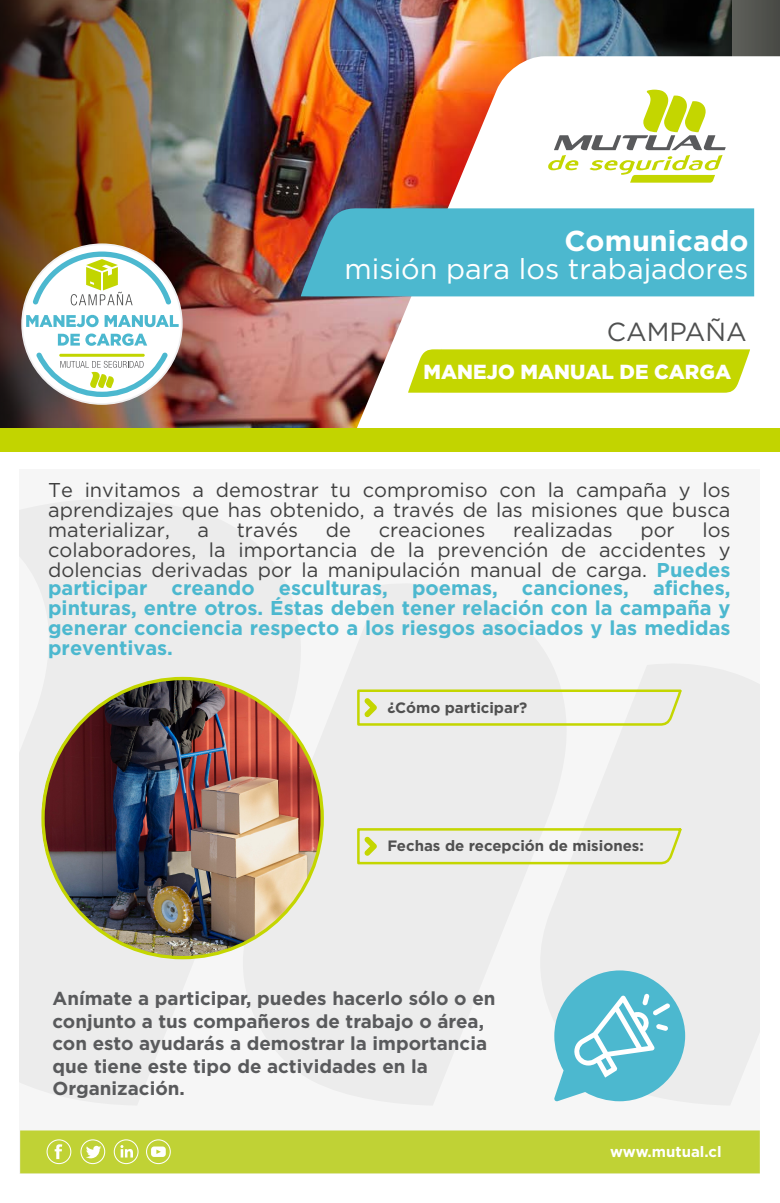
<style>
.page{position:relative;width:780px;height:1203px;background:#fff}
.page>*{position:absolute;margin:0;border:0;box-sizing:border-box;transform-origin:0 0}
.t1{font:28.75px "Gotham";color:#fff}
.t2{font:700 28.75px "Gotham";color:#fff}
.t3{font:26.12px "Gotham";color:#4f5050}
.t4{font:900 20.25px "Gotham";color:#fff}
.t5{font:20px/20px "Gotham";color:#404040;text-align:justify}
.t6{font:700 20px/20px "Gotham";color:#4cb8cf;text-align:justify}
.t7{font:700 18.75px/22.5px "Gotham";color:#595a5c}
.t8{font:700 15px "Gotham";color:#505050}
.t9{font:700 15px "Gotham";color:#fff}
.s1{font-weight:700;color:#4cb8cf}
</style>
<div class="page">
<img style="left:254px;top:0;width:273px;height:428px">
<img style="left:527px;top:0;width:253px;height:56px">
<img style="left:0;top:0;width:254px;height:428px">
<div style="left:20px;top:469px;width:739px;height:704px;background:#ececec"></div>
<svg style="left:354px;top:56px;width:426px;height:372px"></svg>
<div style="left:0;top:428px;width:780px;height:24px;background:#c2d400"></div>
<svg style="left:408px;top:349px;width:342px;height:44px;background:#c7d80f"></svg>
<div style="left:301px;top:208px;width:453px;height:88px;background:#4cb8cf"></div>
<svg style="left:547px;top:90px;width:178px;height:93px"></svg>
<div style="left:22px;top:244px;width:160px;height:160px;background:#fff;border-radius:50%"></div>
<svg style="left:36px;top:352px;width:132px;height:45px"></svg>
<svg style="left:26px;top:315px;width:73px;height:12px"></svg>
<svg style="left:105px;top:315px;width:74px;height:12px"></svg>
<svg style="left:58px;top:333px;width:89px;height:13px"></svg>
<hr style="left:59px;top:354px;width:86px;height:3px;background:#c2d500">
<svg style="left:33px;top:251px;width:138px;height:54px"></svg>
<div style="left:20px;top:1130px;width:739px;height:43px;background:#c0d235"></div>
<svg style="left:55px;top:1144px;width:7px;height:15px"></svg>
<svg style="left:120px;top:1145px;width:13px;height:12px"></svg>
<svg style="left:86px;top:1145px;width:15px;height:13px"></svg>
<div style="left:47px;top:1139px;width:24px;height:25px;border:1px solid #fff;border-radius:50%"></div>
<div style="left:80px;top:1139px;width:25px;height:25px;border:1px solid #fff;border-radius:50%"></div>
<div style="left:114px;top:1139px;width:24px;height:25px;border:1px solid #fff;border-radius:50%"></div>
<div style="left:146px;top:1139px;width:25px;height:25px;border:1px solid #fff;border-radius:50%"></div>
<svg style="left:151px;top:1146px;width:15px;height:10px"></svg>
<img style="left:43px;top:678px;width:279px;height:280px">
<svg style="left:357px;top:828px;width:325px;height:37px"></svg>
<svg style="left:357px;top:689px;width:325px;height:37px"></svg>
<svg style="left:554px;top:970px;width:131px;height:131px"></svg>
<h1 class="t2" style="left:564px;top:221px;width:186px">Comunicado</h1>
<h1 class="t1" style="left:344px;top:252px;width:405px">misión para los trabajadores</h1>
<h2 class="t3" style="left:607px;top:315px;width:141px">CAMPAÑA</h2>
<p class="t4" style="left:423px;top:360px;width:309px">MANEJO MANUAL DE CARGA</p>
<p class="t5" style="left:48px;top:480px;width:684px">Te invitamos a demostrar tu compromiso con la campaña y los aprendizajes que has obtenido, a través de las misiones que busca materializar,</p>
<p class="t5" style="left:197px;top:520px;width:13px">a</p>
<p class="t5" style="left:237px;top:520px;width:63px">través</p>
<p class="t5" style="left:326px;top:520px;width:27px">de</p>
<p class="t5" style="left:378px;top:520px;width:108px">creaciones</p>
<p class="t5" style="left:513px;top:520px;width:101px">realizadas</p>
<p class="t5" style="left:640px;top:520px;width:36px">por</p>
<p class="t5" style="left:48px;top:520px;width:684px;text-indent:654px">los colaboradores, la importancia de la prevención de accidentes y dolencias derivadas por la manipulación manual de carga. <span class="s1">Puedes</span></p>
<p class="t6" style="left:48px;top:578px;width:684px">participar creando esculturas, poemas, canciones, afiches, pinturas, entre otros. Éstas deben tener relación con la campaña y generar conciencia respecto a los riesgos asociados y las medidas preventivas.</p>
<p class="t8" style="left:387px;top:697px;width:142px">¿Cómo participar?</p>
<p class="t8" style="left:387px;top:836px;width:258px">Fechas de recepción de misiones:</p>
<p class="t7" style="left:53px;top:987px;width:444px">Anímate a participar, puedes hacerlo sólo o en conjunto a tus compañeros de trabajo o área, con esto ayudarás a demostrar la importancia que tiene este tipo de actividades en la Organización.</p>
<p class="t9" style="left:610px;top:1141px;width:113px">www.mutual.cl</p>
</div>
